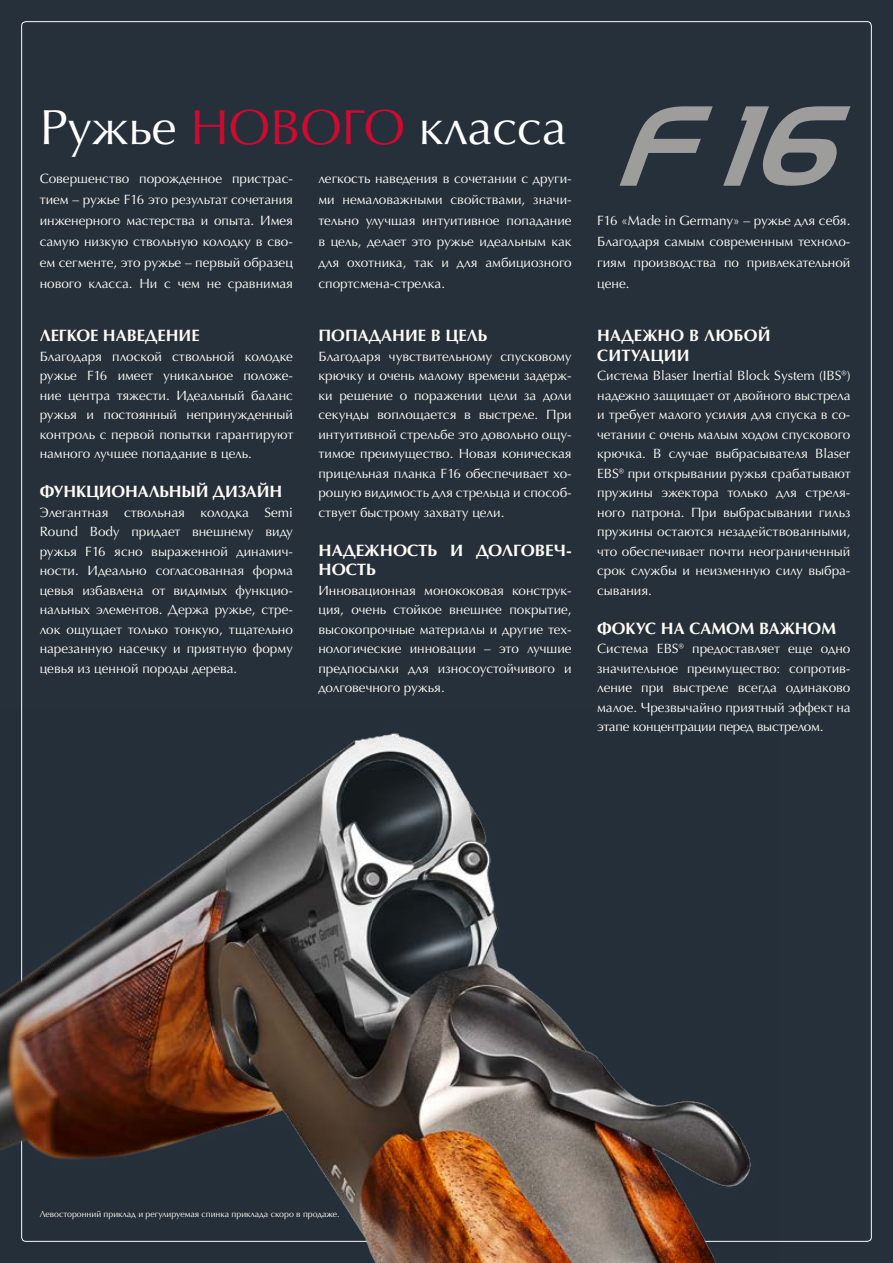
<style>
.page{position:relative;width:893px;height:1263px;background:#25303b}
.page>*{position:absolute;margin:0;border:0;box-sizing:border-box;transform-origin:0 0}
.t1{font:49.5px "Optima LTCYR";color:#fff}
.t2{font:700 16.5px/19.5px "Optima LTCYR";color:#fffbf5}
.t3{font:13.5px/19.5px "Optima LTCYR";color:#fffbf5;text-align:justify}
.t4{font:9px "Optima LTCYR";color:#fffbf5}
.s1{color:#cf0a30}
.s2{font-family:"Optima LT Pro"}
</style>
<div class="page">
<svg style="left:620px;top:106px;width:93px;height:80px"></svg>
<svg style="left:723px;top:106px;width:127px;height:80px"></svg>
<img style="left:0;top:708px;width:780px;height:555px">
<h1 class="t1" style="left:40px;top:96px;width:528px">Ружье <span class="s1">НОВОГО</span> класса</h1>
<p class="t3" style="left:40px;top:168px;width:255px;line-height:21px">Совершенство порожденное пристрас&shy;тием <span class="s2">–</span> ружье F16 это результат сочетания инженерного мастерства и опыта. Имея самую низкую ствольную колодку в сво&shy;ем сегменте, это ружье <span class="s2">–</span> первый образец нового класса. Ни с чем не сравнимая</p>
<p class="t3" style="left:318px;top:168px;width:255px;line-height:21px">легкость наведения в сочетании с други&shy;ми немаловажными свойствами, значи&shy;тельно улучшая интуитивное попадание в цель, делает это ружье идеальным как для охотника, так и для амбициозного спортсмена-стрелка.</p>
<p class="t2" style="left:40px;top:326px;width:162px">ЛЕГКОЕ НАВЕДЕНИЕ</p>
<p class="t3" style="left:40px;top:346px;width:255px">Благодаря плоской ствольной колодке ружье F16 имеет уникальное положе&shy;ние центра тяжести. Идеальный баланс ружья и постоянный непринужденный контроль с первой попытки гарантируют намного лучшее попадание в цель.</p>
<p class="t2" style="left:40px;top:482px;width:244px">ФУНКЦИОНАЛЬНЫЙ ДИЗАЙН</p>
<p class="t3" style="left:40px;top:502px;width:255px">Элегантная ствольная колодка Semi Round Body придает внешнему виду ружья F16 ясно выраженной динамич&shy;ности. Идеально согласованная форма цевья избавлена от видимых функцио&shy;нальных элементов. Держа ружье, стре&shy;лок ощущает только тонкую, тщательно нарезанную насечку и приятную форму цевья из ценной породы дерева.</p>
<p class="t2" style="left:318px;top:326px;width:170px">ПОПАДАНИЕ В ЦЕЛЬ</p>
<p class="t3" style="left:318px;top:346px;width:255px">Благодаря чувствительному спусковому крючку и очень малому времени задерж&shy;ки решение о поражении цели за доли секунды воплощается в выстреле. При интуитивной стрельбе это довольно ощу&shy;тимое преимущество. Новая коническая прицельная планка F16 обеспечивает хо&shy;рошую видимость для стрельца и способ&shy;ствует быстрому захвату цели.</p>
<p class="t2" style="left:318px;top:540px;width:255px">НАДЕЖНОСТЬ И ДОЛГОВЕЧ-<br>НОСТЬ</p>
<p class="t3" style="left:318px;top:580px;width:255px">Инновационная монококовая конструк&shy;ция, очень стойкое внешнее покрытие, высокопрочные материалы и другие тех&shy;нологические инновации <span class="s2">–</span> это лучшие предпосылки для износоустойчивого и долговечного ружья.</p>
<p class="t3" style="left:597px;top:210px;width:255px;line-height:21px">F16 «Made in Germany» <span class="s2">–</span> ружье для себя.<br>Благодаря самым современным техноло&shy;гиям производства по привлекательной цене.</p>
<p class="t2" style="left:597px;top:326px;width:175px">НАДЕЖНО В ЛЮБОЙ<br>СИТУАЦИИ</p>
<p class="t3" style="left:597px;top:366px;width:255px">Система Blaser Inertial Block System (IBS®) надежно защищает от двойного выстрела и требует малого усилия для спуска в со&shy;четании с очень малым ходом спускового крючка. В случае выбрасывателя Blaser EBS® при открывании ружья срабатывают пружины эжектора только для стреля&shy;ного патрона. При выбрасывании гильз пружины остаются незадействованными, что обеспечивает почти неограниченный срок службы и неизменную силу выбра&shy;сывания.</p>
<p class="t2" style="left:597px;top:618px;width:240px">ФОКУС НА САМОМ ВАЖНОМ</p>
<p class="t3" style="left:597px;top:639px;width:255px">Система EBS® предоставляет еще одно значительное преимущество: сопротив&shy;ление при выстреле всегда одинаково малое. Чрезвычайно приятный эффект на этапе концентрации перед выстрелом.</p>
<p class="t4" style="left:40px;top:1208px;width:301px">Левосторонний приклад и регулируемая спинка приклада скоро в продаже.</p>
</div>
